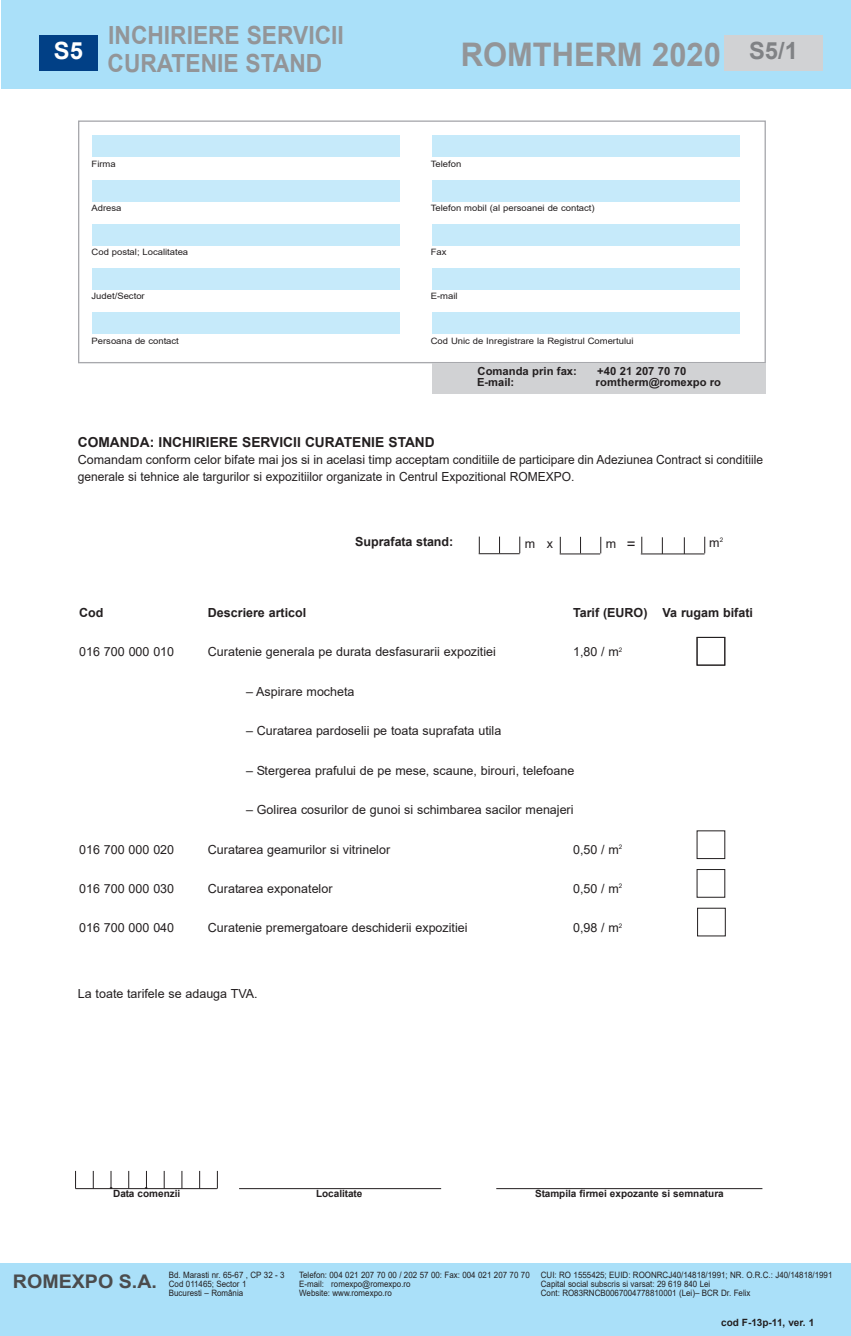
<style>
.page{position:relative;width:851px;height:1336px;background:#fff}
.page>*{position:absolute;margin:0;border:0;box-sizing:border-box;transform-origin:0 0}
.t1{font:700 32.5px "Arial";color:#939598;scale:.95 1}
.t2{font:700 25px/27.1px "Arial";color:#939598;scale:.91 1}
.t3{font:700 23.75px "Arial";color:#808285}
.t4{font:700 23.75px "Arial";color:#fff}
.t5{font:20px "Arial";color:#231f20}
.t6{font:700 18.75px "Arial";color:#4b4c4d;scale:1.05 1}
.t7{font:700 13.75px "Arial";color:#231f20}
.t8{font:12.5px/16.9px "Arial";color:#231f20}
.t9{font:700 12.5px "Arial";color:#231f20}
.t10{font:700 11.25px "Arial";color:#231f20}
.t11{font:11.12px "TTA45 O00";color:#231f20}
.t12{font:700 10px "Arial";color:#231f20}
.t13{font:8.75px/8.8px "Arial";color:#231f20;scale:.91 1}
.t14{font:8.75px "Arial";color:#231f20;scale:1.08 1}
.s1{color:#fff}
.s2{font-size:15px}
</style>
<div class="page">
<div style="left:1px;top:1px;width:849px;height:88px;background:#aae0f9"></div>
<div style="left:39px;top:35px;width:59px;height:36px;background:#014086"></div>
<div style="left:724px;top:35px;width:98px;height:36px;background:#d1d2d4"></div>
<hr style="left:76px;top:1188px;width:141px;height:1px;background:#231f20">
<hr style="left:239px;top:1188px;width:202px;height:1px;background:#231f20">
<hr style="left:496px;top:1188px;width:266px;height:1px;background:#231f20">
<svg style="left:75px;top:1171px;width:1px;height:17px"></svg>
<svg style="left:93px;top:1171px;width:1px;height:17px"></svg>
<svg style="left:111px;top:1171px;width:1px;height:17px"></svg>
<svg style="left:128px;top:1171px;width:1px;height:17px"></svg>
<svg style="left:146px;top:1171px;width:1px;height:17px"></svg>
<svg style="left:164px;top:1171px;width:1px;height:17px"></svg>
<svg style="left:181px;top:1171px;width:1px;height:17px"></svg>
<svg style="left:199px;top:1171px;width:1px;height:17px"></svg>
<svg style="left:217px;top:1171px;width:1px;height:17px"></svg>
<svg style="left:479px;top:537px;width:1px;height:16px"></svg>
<svg style="left:499px;top:537px;width:1px;height:16px"></svg>
<svg style="left:519px;top:537px;width:1px;height:16px"></svg>
<hr style="left:478px;top:553px;width:41px;height:1px;background:#231f20">
<svg style="left:560px;top:537px;width:1px;height:16px"></svg>
<svg style="left:580px;top:537px;width:1px;height:16px"></svg>
<svg style="left:600px;top:537px;width:1px;height:16px"></svg>
<svg style="left:641px;top:537px;width:1px;height:16px"></svg>
<svg style="left:662px;top:537px;width:1px;height:17px"></svg>
<svg style="left:684px;top:537px;width:1px;height:17px"></svg>
<svg style="left:704px;top:537px;width:1px;height:16px"></svg>
<hr style="left:559px;top:554px;width:41px;height:1px;background:#231f20">
<hr style="left:640px;top:554px;width:64px;height:1px;background:#231f20">
<div style="left:696px;top:637px;width:29px;height:28px;border:1px solid #231f20"></div>
<div style="left:0;top:1264px;width:850px;height:72px;background:#aae0f9"></div>
<div style="left:78px;top:120px;width:687px;height:243px;border:1px solid #a8a9ad"></div>
<div style="left:432px;top:313px;width:307px;height:21px;background:#c6eafa"></div>
<div style="left:432px;top:268px;width:307px;height:22px;background:#c6eafa"></div>
<div style="left:432px;top:224px;width:307px;height:21px;background:#c6eafa"></div>
<div style="left:432px;top:180px;width:307px;height:21px;background:#c6eafa"></div>
<div style="left:432px;top:136px;width:307px;height:21px;background:#c6eafa"></div>
<div style="left:93px;top:313px;width:307px;height:21px;background:#c6eafa"></div>
<div style="left:93px;top:268px;width:307px;height:22px;background:#c6eafa"></div>
<div style="left:93px;top:224px;width:307px;height:21px;background:#c6eafa"></div>
<div style="left:93px;top:180px;width:307px;height:21px;background:#c6eafa"></div>
<div style="left:93px;top:136px;width:307px;height:21px;background:#c6eafa"></div>
<div style="left:432px;top:363px;width:334px;height:31px;background:#d1d2d4"></div>
<h2 class="t2" style="left:108px;top:22px;width:261px">INCHIRIERE SERVICII<br>CURATENIE STAND</h2>
<h3 class="t4" style="left:54px;top:38px;width:31px">S5</h3>
<h3 class="t3" style="left:748px;top:38px;width:50px">S5/1</h3>
<h1 class="t1" style="left:460px;top:37px;width:275px">ROMTHERM 2020</h1>
<p class="t14" style="left:92px;top:247px;width:127px">Cod postal; Localitatea <span class="s1">Zip code</span></p>
<p class="t14" style="left:92px;top:291px;width:51px">Judet/Sector</p>
<p class="t14" style="left:92px;top:336px;width:116px">Persoana de contact <span class="s1">Country</span></p>
<p class="t14" style="left:430px;top:159px;width:30px">Telefon</p>
<p class="t14" style="left:430px;top:203px;width:153px">Telefon mobil (al persoanei de contact)</p>
<p class="t14" style="left:430px;top:247px;width:16px">Fax</p>
<p class="t14" style="left:430px;top:291px;width:26px">E-mail</p>
<p class="t14" style="left:430px;top:336px;width:189px">Cod Unic de Inregistrare la Registrul Comertului</p>
<p class="t10" style="left:477px;top:364px;width:101px">Comanda prin fax:</p>
<p class="t10" style="left:597px;top:364px;width:91px">+40 21 207 70 70</p>
<p class="t11" style="left:477px;top:378px;width:39px">E-mail:</p>
<p class="t11" style="left:595px;top:378px;width:127px">romtherm@romexpo ro</p>
<p class="t7" style="left:78px;top:435px;width:358px">COMANDA: INCHIRIERE SERVICII CURATENIE STAND</p>
<p class="t8" style="left:78px;top:451px;width:686px">Comandam conform celor bifate mai jos si in acelasi timp acceptam conditiile de participare din Adeziunea Contract si conditiile generale si tehnice ale targurilor si expozitiilor organizate in Centrul Expozitional ROMEXPO.</p>
<p class="t9" style="left:355px;top:535px;width:100px">Suprafata stand:</p>
<p class="t8" style="left:524px;top:535px;width:30px">m x</p>
<p class="t8" style="left:605px;top:536px;width:31px">m <span class="s2">=</span></p>
<p class="t8" style="left:709px;top:534px;width:15px">m<sup>2</sup></p>
<p class="t9" style="left:79px;top:606px;width:26px">Cod</p>
<p class="t9" style="left:208px;top:606px;width:100px">Descriere articol</p>
<p class="t9" style="left:573px;top:606px;width:181px">Tarif (EURO) Va rugam bifati</p>
<p class="t8" style="left:79px;top:644px;width:96px">016 700 000 010</p>
<p class="t8" style="left:208px;top:644px;width:289px">Curatenie generala pe durata desfasurarii expozitiei</p>
<p class="t8" style="left:573px;top:644px;width:51px">1,80 / m<sup>2</sup></p>
<p class="t8" style="left:246px;top:683px;width:110px">– Aspirare mocheta</p>
<p class="t8" style="left:246px;top:722px;width:257px">– Curatarea pardoselii pe toata suprafata utila</p>
<p class="t8" style="left:246px;top:762px;width:330px">– Stergerea prafului de pe mese, scaune, birouri, telefoane</p>
<p class="t8" style="left:246px;top:801px;width:329px">– Golirea cosurilor de gunoi si schimbarea sacilor menajeri</p>
<p class="t8" style="left:79px;top:841px;width:96px">016 700 000 020</p>
<p class="t8" style="left:208px;top:841px;width:184px">Curatarea geamurilor si vitrinelor</p>
<p class="t8" style="left:573px;top:841px;width:51px">0,50 / m<sup>2</sup></p>
<p class="t8" style="left:79px;top:880px;width:96px">016 700 000 030</p>
<p class="t8" style="left:208px;top:880px;width:126px">Curatarea exponatelor</p>
<p class="t8" style="left:573px;top:880px;width:51px">0,50 / m<sup>2</sup></p>
<p class="t8" style="left:79px;top:919px;width:96px">016 700 000 040</p>
<p class="t8" style="left:208px;top:919px;width:261px">Curatenie premergatoare deschiderii expozitiei</p>
<p class="t8" style="left:573px;top:919px;width:51px">0,98 / m<sup>2</sup></p>
<p class="t8" style="left:78px;top:985px;width:181px">La toate tarifele se adauga TVA.</p>
<h3 class="t5" style="left:108px;top:1171px;width:7px">.</h3>
<h3 class="t5" style="left:144px;top:1171px;width:7px">.</h3>
<p class="t12" style="left:113px;top:1188px;width:69px">Data comenzii</p>
<p class="t12" style="left:316px;top:1188px;width:48px">Localitate</p>
<p class="t12" style="left:535px;top:1188px;width:190px">Stampila firmei expozante si semnatura</p>
<h3 class="t6" style="left:13px;top:1271px;width:139px">ROMEXPO S.A.</h3>
<p class="t13" style="left:169px;top:1271px;width:129px">Bd. Marasti nr. 65-67 , CP 32 - 3<br>Cod 011465; Sector 1<br>Bucuresti – România</p>
<p class="t13" style="left:540px;top:1271px;width:322px">CUI: RO 1555425; EUID: ROONRCJ40/14818/1991; NR. O.R.C.: J40/14818/1991<br>Capital social subscris si varsat: 29 619 840 Lei<br>Cont: RO83RNCB0067004778810001 (Lei)– BCR Dr. Felix</p>
<p class="t13" style="left:299px;top:1271px;width:255px">Telefon: 004 021 207 70 00 / 202 57 00: Fax: 004 021 207 70 70<br>E-mail: romexpo@romexpo.ro<br>Website: www.romexpo.ro</p>
<p class="t12" style="left:721px;top:1317px;width:95px">cod F-13p-11, ver. 1</p>
</div>
